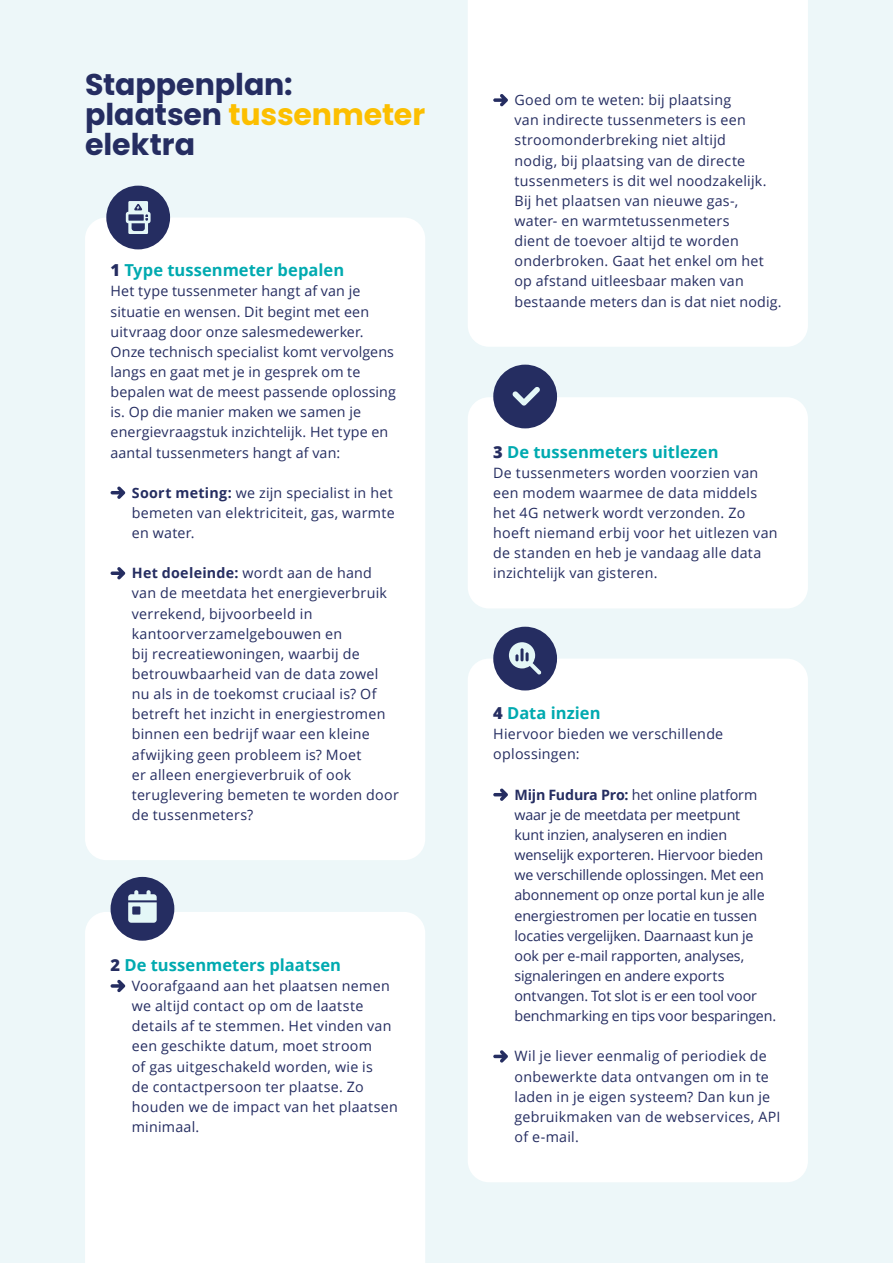
<style>
.page{position:relative;width:893px;height:1263px;background:#edf7f9}
.page>*{position:absolute;margin:0;border:0;box-sizing:border-box;transform-origin:0 0}
.t1{font:700 30px/30.2px "Poppins";color:#252d61}
.t2{font:700 16.5px "Open Sans";letter-spacing:.005em;color:#00aab0}
.t3{font:14.25px/20.1px "Open Sans";letter-spacing:.015em;color:#252d61}
.t4{font:14.25px/20.1px "Open Sans";letter-spacing:-.01em;color:#252d61}
.s1{color:#fcbf00}
.s2{font-weight:800;color:#252d61}
.s3{font-weight:700}
</style>
<div class="page">
<div style="left:85px;top:218px;width:340px;height:642px;background:#fff;border-radius:21px"></div>
<div style="left:468px;top:397px;width:340px;height:211px;background:#fff;border-radius:21px"></div>
<div style="left:468px;top:659px;width:340px;height:523px;background:#fff;border-radius:21px"></div>
<div style="left:85px;top:912px;width:340px;height:351px;background:#fff"></div>
<div style="left:468px;top:0;width:340px;height:347px;background:#fff"></div>
<svg style="left:111px;top:486px;width:14px;height:13px"></svg>
<svg style="left:111px;top:567px;width:14px;height:12px"></svg>
<svg style="left:493px;top:788px;width:15px;height:13px"></svg>
<svg style="left:493px;top:1050px;width:15px;height:12px"></svg>
<svg style="left:111px;top:980px;width:14px;height:12px"></svg>
<div style="left:106px;top:186px;width:64px;height:63px;background:#252d61;border-radius:50%"></div>
<svg style="left:126px;top:201px;width:25px;height:33px"></svg>
<svg style="left:493px;top:94px;width:15px;height:12px"></svg>
<div style="left:111px;top:877px;width:63px;height:64px;background:#252d61;border-radius:50%"></div>
<svg style="left:128px;top:890px;width:29px;height:33px"></svg>
<div style="left:493px;top:365px;width:64px;height:63px;background:#252d61;border-radius:50%"></div>
<svg style="left:512px;top:387px;width:28px;height:19px"></svg>
<div style="left:493px;top:627px;width:64px;height:63px;background:#252d61;border-radius:50%"></div>
<svg style="left:509px;top:642px;width:32px;height:33px"></svg>
<h1 class="t1" style="left:85px;top:70px;width:342px">Stappenplan: plaatsen <span class="s1">tussenmeter </span>elektra</h1>
<p class="t2" style="left:111px;top:259px;width:235px"><span class="s2">1</span> Type tussenmeter bepalen</p>
<p class="t3" style="left:111px;top:281px;width:287px">Het type tussenmeter hangt af van je situatie en wensen. Dit begint met een uitvraag door onze salesmedewerker.<br>Onze technisch specialist komt vervolgens langs en gaat met je in gesprek om te bepalen wat de meest passende oplossing is. Op die manier maken we samen je energievraagstuk inzichtelijk. Het type en aantal tussenmeters hangt af van:</p>
<p class="t3" style="left:132px;top:482px;width:264px"><span class="s3">Soort meting:</span> we zijn specialist in het bemeten van elektriciteit, gas, warmte en water.</p>
<p class="t3" style="left:132px;top:563px;width:268px"><span class="s3">Het doeleinde:</span> wordt aan de hand van de meetdata het energieverbruik verrekend, bijvoorbeeld in kantoorverzamelgebouwen en<br>bij recreatiewoningen, waarbij de betrouwbaarheid van de data zowel nu als in de toekomst cruciaal is? Of betreft het inzicht in energiestromen binnen een bedrijf waar een kleine afwijking geen probleem is? Moet<br>er alleen energieverbruik of ook teruglevering bemeten te worden door de tussenmeters?</p>
<p class="t2" style="left:111px;top:953px;width:232px"><span class="s2">2</span> De tussenmeters plaatsen</p>
<p class="t3" style="left:132px;top:975px;width:267px">Voorafgaand aan het plaatsen nemen we altijd contact op om de laatste details af te stemmen. Het vinden van een geschikte datum, moet stroom<br>of gas uitgeschakeld worden, wie is<br>de contactpersoon ter plaatse. Zo houden we de impact van het plaatsen minimaal.</p>
<p class="t3" style="left:514px;top:90px;width:269px">Goed om te weten: bij plaatsing<br>van indirecte tussenmeters is een stroomonderbreking niet altijd<br>nodig, bij plaatsing van de directe tussenmeters is dit wel noodzakelijk.<br>Bij het plaatsen van nieuwe gas-, water- en warmtetussenmeters<br>dient de toevoer altijd te worden onderbroken. Gaat het enkel om het op afstand uitleesbaar maken van bestaande meters dan is dat niet nodig.</p>
<p class="t2" style="left:493px;top:440px;width:227px"><span class="s2">3</span> De tussenmeters uitlezen</p>
<p class="t3" style="left:493px;top:462px;width:286px">De tussenmeters worden voorzien van een modem waarmee de data middels het 4G netwerk wordt verzonden. Zo hoeft niemand erbij voor het uitlezen van de standen en heb je vandaag alle data inzichtelijk van gisteren.</p>
<p class="t2" style="left:493px;top:701px;width:109px"><span class="s2">4</span> Data inzien</p>
<p class="t3" style="left:493px;top:724px;width:232px">Hiervoor bieden we verschillende oplossingen:</p>
<p class="t4" style="left:514px;top:784px;width:263px"><span class="s3">Mijn Fudura Pro:</span> het online platform waar je de meetdata per meetpunt<br>kunt inzien, analyseren en indien wenselijk exporteren. Hiervoor bieden we verschillende oplossingen. Met een abonnement op onze portal kun je alle energiestromen per locatie en tussen locaties vergelijken. Daarnaast kun je ook per e-mail rapporten, analyses, signaleringen en andere exports ontvangen. Tot slot is er een tool voor benchmarking en tips voor besparingen.</p>
<p class="t3" style="left:514px;top:1046px;width:267px">Wil je liever eenmalig of periodiek de onbewerkte data ontvangen om in te laden in je eigen systeem? Dan kun je gebruikmaken van de webservices, API of e-mail.</p>
</div>
